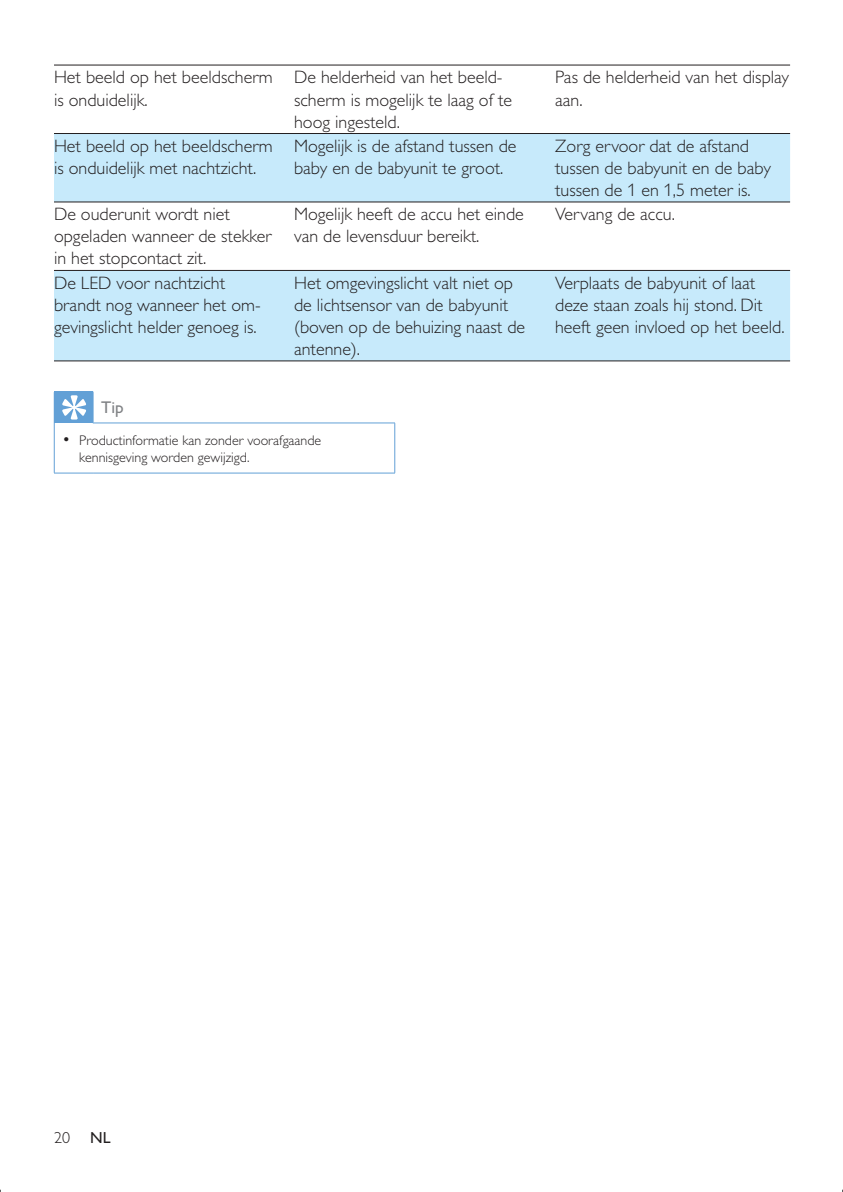
<style>
.page{position:relative;width:843px;height:1192px;background:#fff}
.page>*{position:absolute;margin:0;border:0;box-sizing:border-box;transform-origin:0 0}
.t1{font:18px/22px "Gill Sans Alt One WGL Light";color:#231f20}
.t2{font:17px "Gill Sans Alt One WGL";color:#808285}
.t3{font:16px "Gill Sans Alt One WGL Light";color:#231f20}
.t4{font:16px "Gill Sans Alt One WGL";color:#231f20}
.t5{font:14px/17px "Gill Sans Alt One WGL Light";color:#231f20}
.s1{font-size:17px}
</style>
<div class="page">
<svg style="left:54px;top:134px;width:735px;height:226px;fill:#c7eafb"></svg>
<hr style="left:54px;top:65px;width:735px;height:1px;background:#231f20">
<hr style="left:54px;top:133px;width:735px;height:1px;background:#231f20">
<hr style="left:54px;top:201px;width:735px;height:1px;background:#231f20">
<hr style="left:54px;top:270px;width:735px;height:1px;background:#231f20">
<hr style="left:54px;top:360px;width:735px;height:1px;background:#231f20">
<div style="left:54px;top:392px;width:39px;height:31px;background:#62a0d6"></div>
<hr style="left:54px;top:423px;width:1px;height:50px;background:#62a0d6">
<hr style="left:394px;top:423px;width:1px;height:50px;background:#62a0d6">
<hr style="left:54px;top:473px;width:39px;height:1px;background:#62a0d6">
<hr style="left:93px;top:473px;width:302px;height:1px;background:#62a0d6">
<hr style="left:54px;top:391px;width:39px;height:1px;background:#62a0d6">
<hr style="left:93px;top:392px;width:1px;height:31px;background:#62a0d6">
<hr style="left:93px;top:422px;width:302px;height:1px;background:#62a0d6">
<svg style="left:62px;top:395px;width:24px;height:24px"></svg>
<p class="t1" style="left:54px;top:68px;width:220px">Het beeld op het beeldscherm is onduidelijk.</p>
<p class="t1" style="left:294px;top:68px;width:219px">De helderheid van het beeld&shy;scherm is mogelijk te laag of te hoog ingesteld.</p>
<p class="t1" style="left:555px;top:68px;width:235px">Pas de helderheid van het display aan.</p>
<p class="t1" style="left:54px;top:137px;width:220px">Het beeld op het beeldscherm is onduidelijk met nachtzicht.</p>
<p class="t1" style="left:294px;top:137px;width:224px">Mogelijk is de afstand tussen de baby en de babyunit te groot.</p>
<p class="t1" style="left:555px;top:137px;width:217px">Zorg ervoor dat de afstand tussen de babyunit en de baby tussen de 1 en 1,5 meter is.</p>
<p class="t1" style="left:54px;top:205px;width:219px">De ouderunit wordt niet opgeladen wanneer de stekker in het stopcontact zit.</p>
<p class="t1" style="left:294px;top:205px;width:231px">Mogelijk heeft de accu het einde van de levensduur bereikt.</p>
<p class="t1" style="left:555px;top:205px;width:121px">Vervang de accu.</p>
<p class="t1" style="left:54px;top:274px;width:208px">De LED voor nachtzicht brandt nog wanneer het om&shy;gevingslicht helder genoeg is.</p>
<p class="t1" style="left:294px;top:274px;width:232px">Het omgevingslicht valt niet op de lichtsensor van de babyunit (boven op de behuizing naast de antenne).</p>
<p class="t1" style="left:555px;top:274px;width:231px">Verplaats de babyunit of laat deze staan zoals hij stond. Dit heeft geen invloed op het beeld.</p>
<p class="t2" style="left:101px;top:402px;width:24px">Tip</p>
<p class="t5" style="left:79px;top:433px;width:243px;text-indent:-17px"><span class="s1">-</span> Productinformatie kan zonder voorafgaande kennisgeving worden gewijzigd.</p>
<p class="t3" style="left:54px;top:1132px;width:17px">20</p>
<p class="t4" style="left:90px;top:1132px;width:22px">NL</p>
</div>
